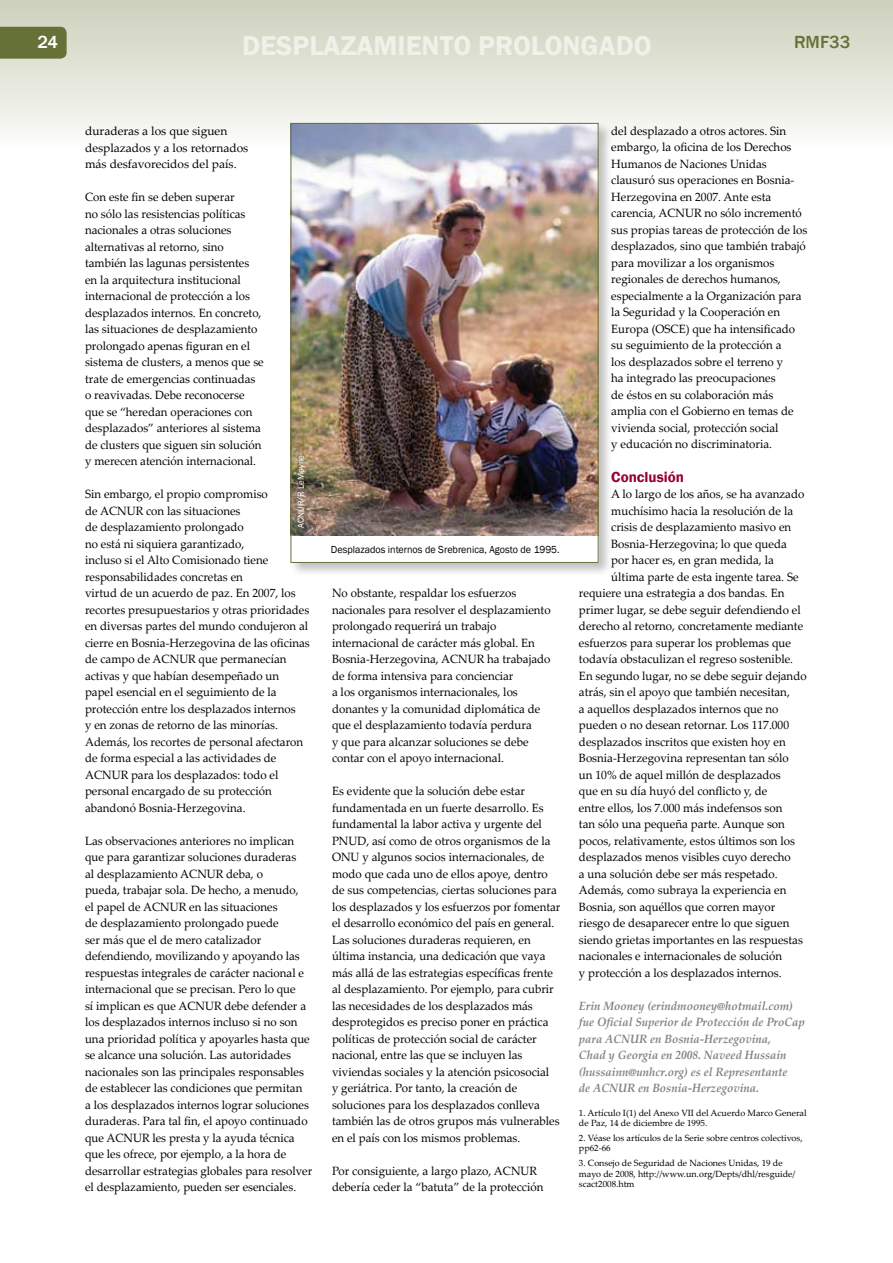
<style>
.page{position:relative;width:893px;height:1263px;background:#fff}
.page>*{position:absolute;margin:0;border:0;box-sizing:border-box;transform-origin:0 0}
.t1{font:600 27.9px "Franklin Gothic";color:#f0f2ea}
.t2{font:500 18px "Franklin Gothic";color:#667138}
.t3{font:500 18px "Franklin Gothic";color:#fff}
.t4{font:600 15px "Franklin Gothic";color:#960032}
.t5{font:12px/16.5px "Palatino Linotype";color:#000;scale:.96 1}
.t6{font:italic 700 12px/16.5px "Palatino Linotype";color:#808285;scale:.95 1}
.t7{font:12px/16.5px "Palatino Linotype";color:#000}
.t8{font:10.5px "Franklin Gothic";color:#000;scale:.96 1}
.t9{font:9px/10.5px "Palatino Linotype";color:#000}
.t10{font:9px "Franklin Gothic";color:#fff}
</style>
<div class="page">
<div style="left:0;top:0;width:893px;height:147px;background:linear-gradient(to bottom,#ccd0bb,#fbfcf9)"></div>
<div style="left:0;top:27px;width:67px;height:32px;background:#667138"></div>
<svg style="left:892px;top:0;width:1px;height:147px"></svg>
<div style="left:289px;top:121px;width:324px;height:456px;background:#000;opacity:.25"></div>
<div style="left:291px;top:123px;width:307px;height:439px;background:#fff"></div>
<img style="left:293px;top:125px;width:303px;height:410px">
<div style="left:291px;top:123px;width:307px;height:440px;border:1px solid #667138"></div>
<h2 class="t3" style="left:37px;top:31px;width:22px">24</h2>
<h1 class="t1" style="left:242px;top:28px;width:409px">DESPLAZAMIENTO PROLONGADO</h1>
<h2 class="t2" style="left:794px;top:31px;width:58px">RMF33</h2>
<p class="t7" style="left:85px;top:122px;width:165px">duraderas a los que siguen desplazados y a los retornados más desfavorecidos del país.</p>
<p class="t5" style="left:85px;top:188px;width:188px">Con este fin se deben superar<br>no sólo las resistencias políticas nacionales a otras soluciones alternativas al retorno, sino también las lagunas persistentes en la arquitectura institucional internacional de protección a los desplazados internos. En concreto, las situaciones de desplazamiento prolongado apenas figuran en el sistema de clusters, a menos que se trate de emergencias continuadas o reavivadas. Debe reconocerse que se “heredan operaciones con desplazados” anteriores al sistema de clusters que siguen sin solución y merecen atención internacional.</p>
<p class="t5" style="left:85px;top:485px;width:236px">Sin embargo, el propio compromiso<br>de ACNUR con las situaciones<br>de desplazamiento prolongado<br>no está ni siquiera garantizado,<br>incluso si el Alto Comisionado tiene responsabilidades concretas en<br>virtud de un acuerdo de paz. En 2007, los recortes presupuestarios y otras prioridades en diversas partes del mundo condujeron al cierre en Bosnia-Herzegovina de las oficinas de campo de ACNUR que permanecían activas y que habían desempeñado un papel esencial en el seguimiento de la protección entre los desplazados internos<br>y en zonas de retorno de las minorías.<br>Además, los recortes de personal afectaron de forma especial a las actividades de ACNUR para los desplazados: todo el personal encargado de su protección abandonó Bosnia-Herzegovina.</p>
<p class="t5" style="left:85px;top:832px;width:238px">Las observaciones anteriores no implican que para garantizar soluciones duraderas<br>al desplazamiento ACNUR deba, o<br>pueda, trabajar sola. De hecho, a menudo,<br>el papel de ACNUR en las situaciones<br>de desplazamiento prolongado puede<br>ser más que el de mero catalizador defendiendo, movilizando y apoyando las respuestas integrales de carácter nacional e internacional que se precisan. Pero lo que<br>sí implican es que ACNUR debe defender a los desplazados internos incluso si no son una prioridad política y apoyarles hasta que se alcance una solución. Las autoridades nacionales son las principales responsables de establecer las condiciones que permitan<br>a los desplazados internos lograr soluciones duraderas. Para tal fin, el apoyo continuado que ACNUR les presta y la ayuda técnica que les ofrece, por ejemplo, a la hora de desarrollar estrategias globales para resolver el desplazamiento, pueden ser esenciales.</p>
<p class="t10" style="left:295px;top:528px;width:74px;rotate:-90deg">ACNUR/R LeMoyne</p>
<p class="t8" style="left:331px;top:543px;width:240px">Desplazados internos de Srebrenica, Agosto de 1995.</p>
<p class="t5" style="left:332px;top:584px;width:229px">No obstante, respaldar los esfuerzos nacionales para resolver el desplazamiento prolongado requerirá un trabajo internacional de carácter más global. En Bosnia-Herzegovina, ACNUR ha trabajado de forma intensiva para concienciar<br>a los organismos internacionales, los donantes y la comunidad diplomática de que el desplazamiento todavía perdura<br>y que para alcanzar soluciones se debe contar con el apoyo internacional.</p>
<p class="t5" style="left:332px;top:782px;width:240px">Es evidente que la solución debe estar fundamentada en un fuerte desarrollo. Es fundamental la labor activa y urgente del PNUD, así como de otros organismos de la ONU y algunos socios internacionales, de modo que cada uno de ellos apoye, dentro de sus competencias, ciertas soluciones para los desplazados y los esfuerzos por fomentar el desarrollo económico del país en general.<br>Las soluciones duraderas requieren, en última instancia, una dedicación que vaya más allá de las estrategias específicas frente al desplazamiento. Por ejemplo, para cubrir las necesidades de los desplazados más desprotegidos es preciso poner en práctica políticas de protección social de carácter nacional, entre las que se incluyen las viviendas sociales y la atención psicosocial<br>y geriátrica. Por tanto, la creación de soluciones para los desplazados conlleva también las de otros grupos más vulnerables en el país con los mismos problemas.</p>
<p class="t5" style="left:332px;top:1162px;width:222px">Por consiguiente, a largo plazo, ACNUR debería ceder la “batuta” de la protección</p>
<p class="t5" style="left:611px;top:122px;width:206px">del desplazado a otros actores. Sin embargo, la oficina de los Derechos Humanos de Naciones Unidas clausuró sus operaciones en Bosnia-Herzegovina en 2007. Ante esta carencia, ACNUR no sólo incrementó sus propias tareas de protección de los desplazados, sino que también trabajó para movilizar a los organismos regionales de derechos humanos, especialmente a la Organización para la Seguridad y la Cooperación en Europa (OSCE) que ha intensificado su seguimiento de la protección a<br>los desplazados sobre el terreno y<br>ha integrado las preocupaciones<br>de éstos en su colaboración más amplia con el Gobierno en temas de vivienda social, protección social<br>y educación no discriminatoria.</p>
<p class="t4" style="left:611px;top:467px;width:74px">Conclusión</p>
<p class="t5" style="left:611px;top:485px;width:203px">A lo largo de los años, se ha avanzado</p>
<p class="t5" style="left:611px;top:502px;width:191px">muchísimo hacia la resolución de la</p>
<p class="t5" style="left:611px;top:518px;width:189px">crisis de desplazamiento masivo en</p>
<p class="t5" style="left:611px;top:535px;width:184px">Bosnia-Herzegovina; lo que queda</p>
<p class="t5" style="left:611px;top:551px;width:171px">por hacer es, en gran medida, la</p>
<p class="t5" style="left:611px;top:568px;width:197px">última parte de esta ingente tarea. Se</p>
<p class="t5" style="left:579px;top:584px;width:216px">requiere una estrategia a dos bandas. En</p>
<p class="t5" style="left:579px;top:601px;width:232px">primer lugar, se debe seguir defendiendo el</p>
<p class="t5" style="left:579px;top:617px;width:235px">derecho al retorno, concretamente mediante</p>
<p class="t5" style="left:579px;top:634px;width:222px">esfuerzos para superar los problemas que</p>
<p class="t5" style="left:579px;top:650px;width:225px">todavía obstaculizan el regreso sostenible.</p>
<p class="t5" style="left:579px;top:667px;width:239px">En segundo lugar, no se debe seguir dejando</p>
<p class="t5" style="left:579px;top:683px;width:221px">atrás, sin el apoyo que también necesitan,</p>
<p class="t5" style="left:579px;top:700px;width:209px">a aquellos desplazados internos que no</p>
<p class="t5" style="left:579px;top:716px;width:220px">pueden o no desean retornar. Los 117.000</p>
<p class="t5" style="left:579px;top:733px;width:217px">desplazados inscritos que existen hoy en</p>
<p class="t5" style="left:579px;top:749px;width:220px">Bosnia-Herzegovina representan tan sólo</p>
<p class="t5" style="left:579px;top:766px;width:212px">un 10% de aquel millón de desplazados</p>
<p class="t5" style="left:579px;top:782px;width:198px">que en su día huyó del conflicto y, de</p>
<p class="t5" style="left:579px;top:799px;width:213px">entre ellos, los 7.000 más indefensos son</p>
<p class="t5" style="left:579px;top:815px;width:216px">tan sólo una pequeña parte. Aunque son</p>
<p class="t5" style="left:579px;top:832px;width:227px">pocos, relativamente, estos últimos son los</p>
<p class="t5" style="left:579px;top:848px;width:222px">desplazados menos visibles cuyo derecho</p>
<p class="t5" style="left:579px;top:865px;width:208px">a una solución debe ser más respetado.</p>
<p class="t5" style="left:579px;top:881px;width:218px">Además, como subraya la experiencia en</p>
<p class="t5" style="left:579px;top:898px;width:206px">Bosnia, son aquéllos que corren mayor</p>
<p class="t5" style="left:579px;top:914px;width:221px">riesgo de desaparecer entre lo que siguen</p>
<p class="t5" style="left:579px;top:931px;width:235px">siendo grietas importantes en las respuestas</p>
<p class="t5" style="left:579px;top:947px;width:213px">nacionales e internacionales de solución</p>
<p class="t5" style="left:579px;top:964px;width:212px">y protección a los desplazados internos.</p>
<p class="t6" style="left:579px;top:997px;width:239px">Erin Mooney (erindmooney@hotmail.com) fue Oficial Superior de Protección de ProCap para ACNUR en Bosnia-Herzegovina,<br>Chad y Georgia en 2008. Naveed Hussain (hussainn@unhcr.org) es el Representante<br>de ACNUR en Bosnia-Herzegovina.</p>
<p class="t9" style="left:579px;top:1107px;width:229px">1. Artículo I(1) del Anexo VII del Acuerdo Marco General de Paz, 14 de diciembre de 1995.</p>
<p class="t9" style="left:579px;top:1132px;width:225px">2. Véase los artículos de la Serie sobre centros colectivos, pp62-66</p>
<p class="t9" style="left:579px;top:1157px;width:218px">3. Consejo de Seguridad de Naciones Unidas, 19 de mayo de 2008, http://www.un.org/Depts/dhl/resguide/ scact2008.htm</p>
</div>
